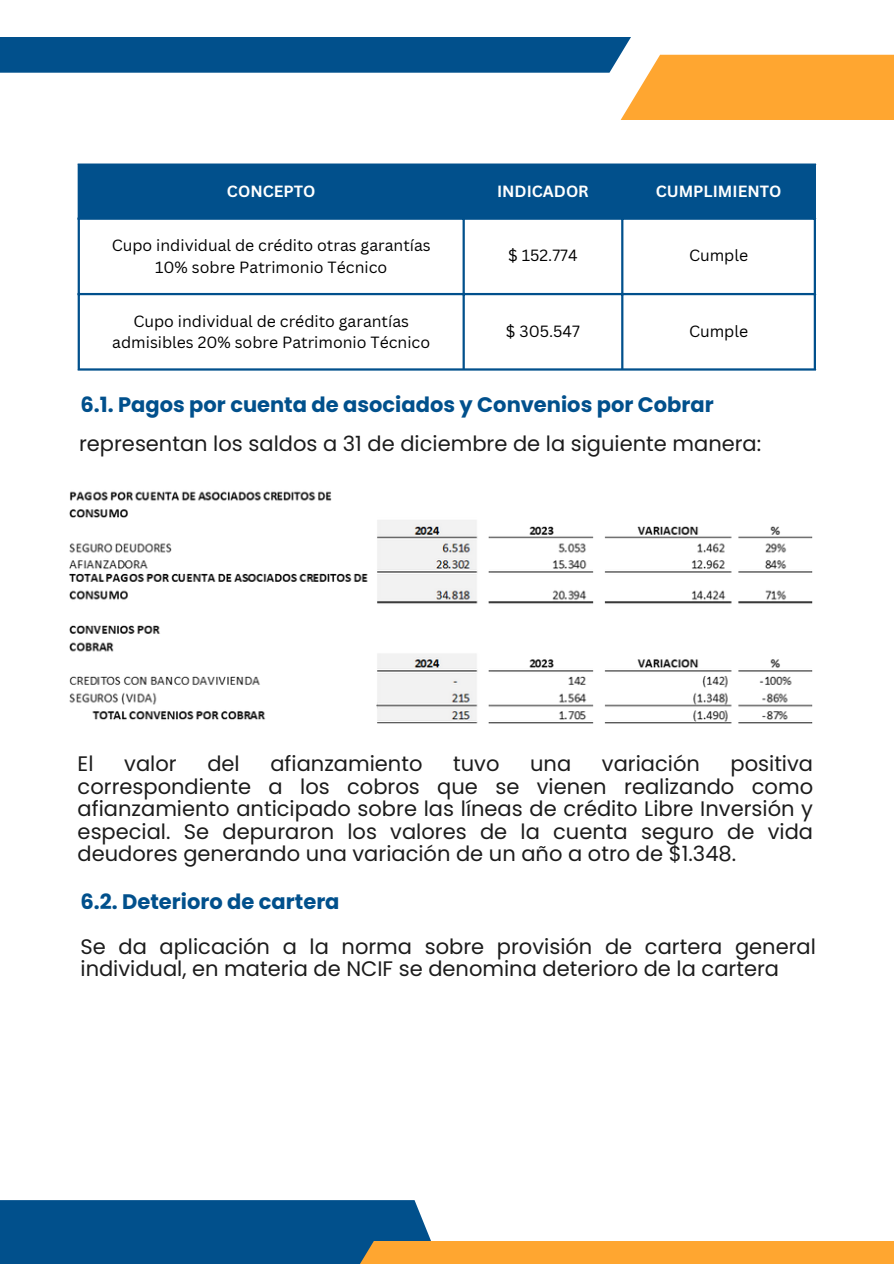
<style>
.page{position:relative;width:894px;height:1264px;background:#fff}
.page>*{position:absolute;margin:0;border:0;box-sizing:border-box;transform-origin:0 0}
.t1{font:21px/22.5px "Poppins";color:#1c1c1c;text-align:justify}
.t2{font:700 21px "Poppins";color:#01508c}
.t3{font:15.75px/21.3px "Canva Sans";color:#000;text-align:center}
.t4{font:700 15.75px "Canva Sans";color:#fff}
</style>
<div class="page">
<svg style="left:0;top:37px;width:893px;height:83px"></svg>
<div style="left:0;top:1200px;width:454px;height:63px;background:#01508c"></div>
<div style="left:347px;top:1240px;width:546px;height:23px;background:#ffa630"></div>
<div style="left:80px;top:166px;width:733px;height:51px;background:#01508c"></div>
<hr style="left:78px;top:166px;width:2px;height:202px;background:#01508c">
<hr style="left:462px;top:166px;width:2px;height:202px;background:#01508c">
<hr style="left:621px;top:166px;width:2px;height:202px;background:#01508c">
<hr style="left:813px;top:166px;width:2px;height:202px;background:#01508c">
<hr style="left:78px;top:163px;width:737px;height:3px;background:#01508c">
<hr style="left:78px;top:217px;width:737px;height:3px;background:#01508c">
<hr style="left:78px;top:293px;width:737px;height:2px;background:#01508c">
<hr style="left:78px;top:368px;width:737px;height:2px;background:#01508c">
<img style="left:69px;top:491px;width:743px;height:232px">
<p class="t4" style="left:227px;top:180px;width:90px">CONCEPTO</p>
<p class="t4" style="left:497px;top:180px;width:93px">INDICADOR</p>
<p class="t4" style="left:655px;top:180px;width:127px">CUMPLIMIENTO</p>
<p class="t3" style="left:112px;top:234px;width:320px">Cupo individual de crédito otras garantías<br>10% sobre Patrimonio Técnico</p>
<p class="t3" style="left:508px;top:245px;width:71px">$ 152.774</p>
<p class="t3" style="left:688px;top:245px;width:61px">Cumple</p>
<p class="t3" style="left:112px;top:310px;width:319px">Cupo individual de crédito garantías admisibles 20% sobre Patrimonio Técnico</p>
<p class="t3" style="left:506px;top:320px;width:75px">$ 305.547</p>
<p class="t3" style="left:688px;top:320px;width:61px">Cumple</p>
<h1 class="t2" style="left:80px;top:390px;width:634px">6.1. Pagos por cuenta de asociados y Convenios por Cobrar</h1>
<p class="t1" style="left:79px;top:433px;width:683px">representan los saldos a 31 de diciembre de la siguiente manera:</p>
<p class="t1" style="left:78px;top:752px;width:17px">El</p>
<p class="t1" style="left:124px;top:752px;width:54px">valor</p>
<p class="t1" style="left:207px;top:752px;width:34px">del</p>
<p class="t1" style="left:270px;top:752px;width:153px">afianzamiento</p>
<p class="t1" style="left:453px;top:752px;width:48px">tuvo</p>
<p class="t1" style="left:530px;top:752px;width:43px">una</p>
<p class="t1" style="left:601px;top:752px;width:99px">variación</p>
<p class="t1" style="left:78px;top:752px;width:736px;text-indent:652px">positiva correspondiente a los cobros que se vienen realizando como afianzamiento anticipado sobre las líneas de crédito Libre Inversión y especial. Se depuraron los valores de la cuenta seguro de vida deudores generando una variación de un año a otro de $1.348.</p>
<p class="t2" style="left:80px;top:886px;width:260px">6.2. Deterioro de cartera</p>
<h1 class="t1" style="left:80px;top:935px;width:736px">Se da aplicación a la norma sobre provisión de cartera general individual, en materia de NCIF se denomina deterioro de la cartera</h1>
</div>
